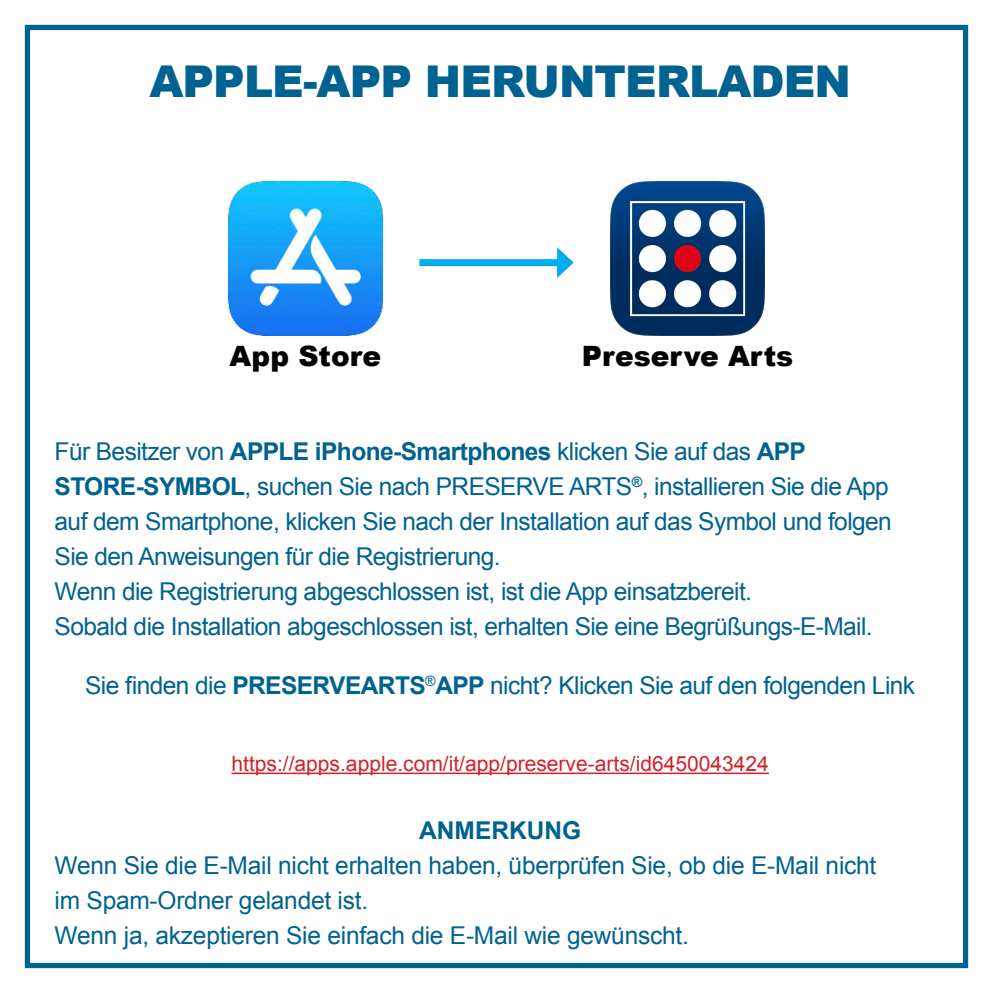
<style>
.page{position:relative;width:993px;height:993px;background:#fff}
.page>*{position:absolute;margin:0;border:0;box-sizing:border-box;transform-origin:0 0}
.t1{font:900 43.75px "Arial";letter-spacing:-.02em;color:#006291}
.t2{font:900 28px "Arial";color:#000}
.t3{font:24.5px "Arial";letter-spacing:-.025em;color:#006291}
.t4{font:700 24.5px "Arial";color:#006291}
.t5{font:21px "Arial";color:#d1232a}
.s1{font-weight:700}
</style>
<div class="page">
<div style="left:25px;top:25px;width:942px;height:942px;border:5px solid #006291"></div>
<hr style="left:231px;top:772px;width:537px;height:1px;background:#d1232a">
<img style="left:610px;top:181px;width:154px;height:154px">
<img style="left:228px;top:181px;width:154px;height:154px">
<div style="left:419px;top:259px;width:144px;height:7px;background:#00aeef"></div>
<svg style="left:557px;top:247px;width:16px;height:31px"></svg>
<p class="t1" style="left:149px;top:50px;width:702px">APPLE-APP HERUNTERLADEN</p>
<p class="t2" style="left:229px;top:335px;width:153px">App Store</p>
<p class="t2" style="left:581px;top:335px;width:213px">Preserve Arts</p>
<p class="t3" style="left:55px;top:435px;width:752px">Für Besitzer von <span class="s1">APPLE iPhone-Smartphones</span> klicken Sie auf das <span class="s1">APP</span></p>
<p class="t3" style="left:55px;top:470px;width:835px"><span class="s1">STORE-SYMBOL</span>, suchen Sie nach PRESERVE ARTS<sup>®</sup>, installieren Sie die App</p>
<p class="t3" style="left:55px;top:505px;width:838px">auf dem Smartphone, klicken Sie nach der Installation auf das Symbol und folgen</p>
<p class="t3" style="left:55px;top:540px;width:447px">Sie den Anweisungen für die Registrierung.</p>
<p class="t3" style="left:55px;top:575px;width:698px">Wenn die Registrierung abgeschlossen ist, ist die App einsatzbereit.</p>
<p class="t3" style="left:55px;top:610px;width:819px">Sobald die Installation abgeschlossen ist, erhalten Sie eine Begrüßungs-E-Mail.</p>
<p class="t3" style="left:85px;top:669px;width:831px">Sie finden die <span class="s1">PRESERVEARTS</span><sup>®</sup><span class="s1">APP</span> nicht? Klicken Sie auf den folgenden Link</p>
<p class="t5" style="left:231px;top:749px;width:538px">https://apps.apple.com/it/app/preserve-arts/id6450043424</p>
<p class="t4" style="left:419px;top:814px;width:163px">ANMERKUNG</p>
<p class="t3" style="left:55px;top:849px;width:823px">Wenn Sie die E-Mail nicht erhalten haben, überprüfen Sie, ob die E-Mail nicht</p>
<p class="t3" style="left:55px;top:884px;width:315px">im Spam-Ordner gelandet ist.</p>
<p class="t3" style="left:55px;top:919px;width:635px">Wenn ja, akzeptieren Sie einfach die E-Mail wie gewünscht.</p>
</div>
